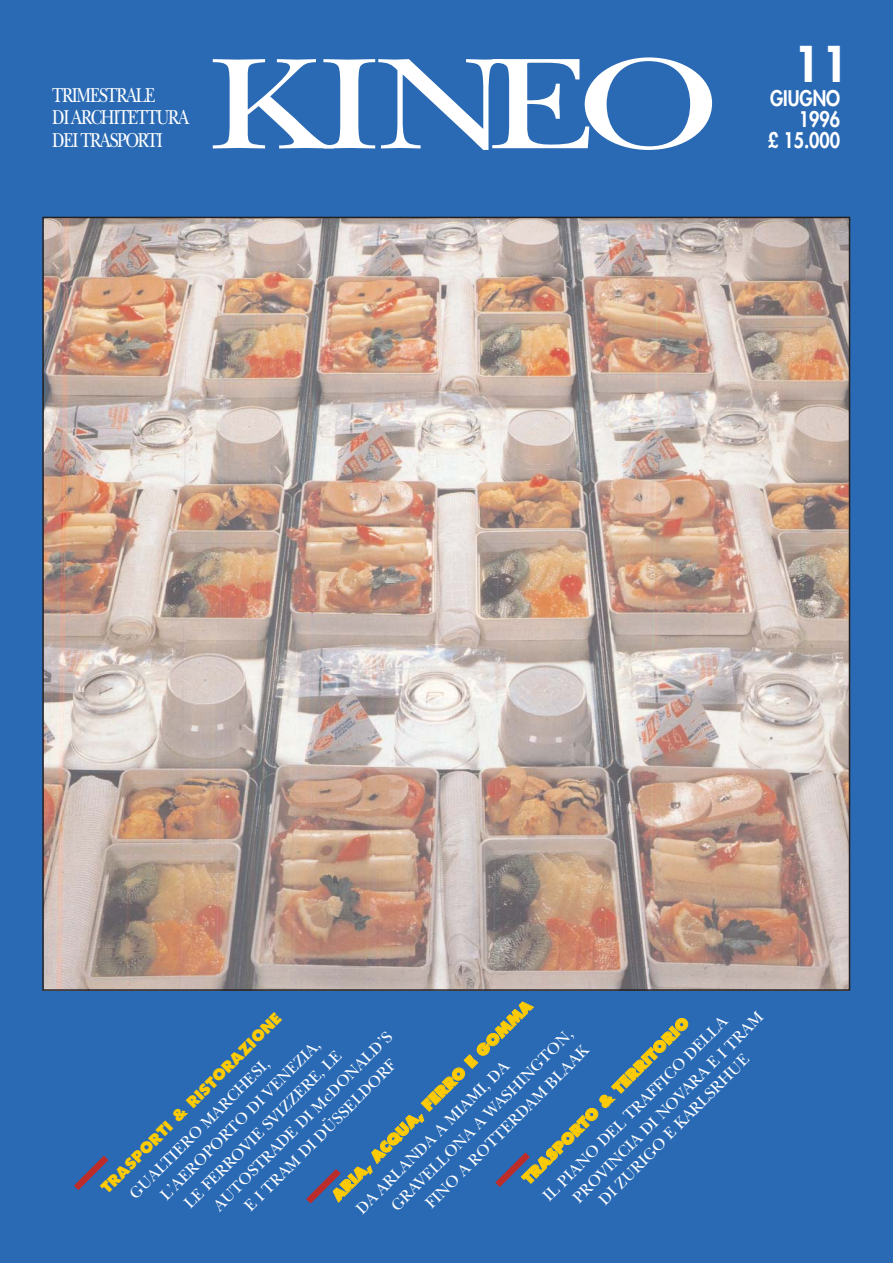
<style>
.page{position:relative;width:893px;height:1263px;background:#fff}
.page>*{position:absolute;margin:0;border:0;box-sizing:border-box;transform-origin:0 0}
.t1{font:135px "New Baskerville";letter-spacing:-.075em;color:#fff;scale:1.3 1}
.t2{font:800 48px "Futura";color:#fff}
.t3{font:21px/22.5px "New Baskerville";letter-spacing:-.08em;color:#fff;scale:.8 1}
.t4{font:800 21px/21px "Futura";color:#fff;text-align:right;scale:.85 1}
.t5{font:16.5px/22.2px "New Baskerville";color:#fff}
.t6{font:800 15px "Futura";color:#ffcb04}
</style>
<div class="page">
<div style="left:0;top:1px;width:893px;height:1262px;background:#2a6ab4"></div>
<img style="left:45px;top:220px;width:802px;height:768px">
<svg style="left:74px;top:1155px;width:34px;height:35px"></svg>
<svg style="left:306px;top:1169px;width:35px;height:34px"></svg>
<svg style="left:495px;top:1152px;width:35px;height:35px"></svg>
<p class="t3" style="left:52px;top:86px;width:173px">TRIMESTRALE<br>DI ARCHITETTURA<br>DEI TRASPORTI</p>
<h1 class="t1" style="left:208px;top:56px;width:395px">KINEO</h1>
<h2 class="t2" style="left:793px;top:42px;width:57px">11</h2>
<p class="t4" style="left:768px;top:89px;width:86px">GIUGNO<br>1996<br>£ 15.000</p>
<p class="t6" style="left:330px;top:1193px;width:277px;rotate:-45deg">ARIA, ACQUA, FERRO E GOMMA</p>
<p class="t5" style="left:553px;top:1178px;width:264px;text-indent:-20px;rotate:-45deg">IL PIANO DEL TRAFFICO DELLA<br>PROVINCIA DI NOVARA E I TRAM</p>
<p class="t6" style="left:99px;top:1185px;width:249px;rotate:-45deg">TRASPORTI &amp; RISTORAZIONE</p>
<p class="t6" style="left:521px;top:1176px;width:229px;rotate:-45deg">TRASPORTO &amp; TERRITORIO</p>
<p class="t5" style="left:210px;top:1201px;width:247px;rotate:-45deg">AUTOSTRADE DI McDONALD’S</p>
<p class="t5" style="left:387px;top:1201px;width:251px;rotate:-45deg">GRAVELLONA A WASHINGTON,</p>
<p class="t5" style="left:156px;top:1191px;width:221px;rotate:-45deg">L’AEROPORTO DI VENEZIA,</p>
<p class="t5" style="left:421px;top:1199px;width:225px;rotate:-45deg">FINO A ROTTERDAM BLAAK</p>
<p class="t5" style="left:180px;top:1199px;width:217px;rotate:-45deg">LE FERROVIE SVIZZERE, LE</p>
<p class="t5" style="left:595px;top:1195px;width:207px;rotate:-45deg">DI ZURIGO E KARLSRHUE</p>
<p class="t5" style="left:241px;top:1202px;width:208px;rotate:-45deg">E I TRAM DI DÜSSELDORF</p>
<p class="t5" style="left:352px;top:1205px;width:210px;rotate:-45deg">DA ARLANDA A MIAMI, DA</p>
<p class="t5" style="left:126px;top:1190px;width:192px;rotate:-45deg">GUALTIERO MARCHESI,</p>
</div>
